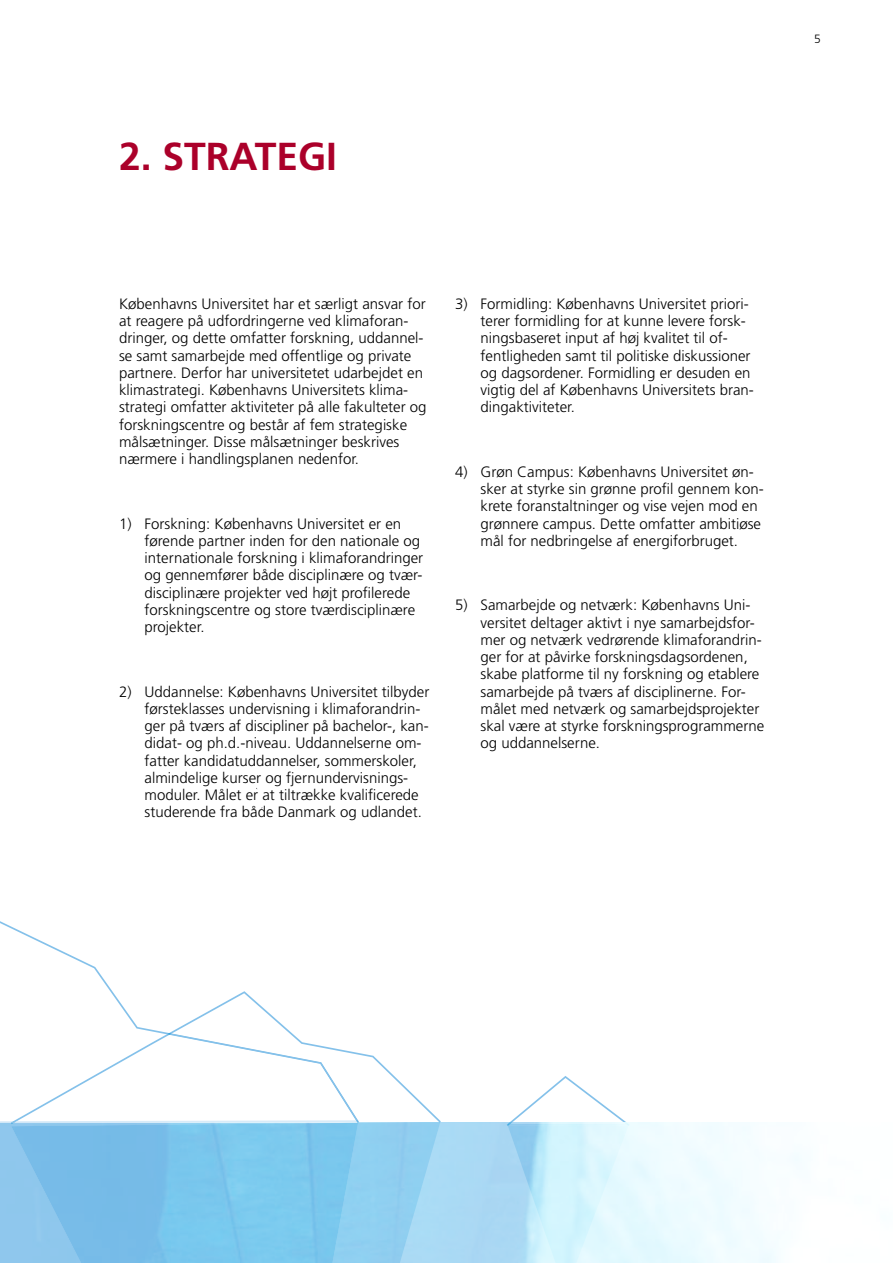
<style>
.page{position:relative;width:893px;height:1263px;background:#fff}
.page>*{position:absolute;margin:0;border:0;box-sizing:border-box;transform-origin:0 0}
.t1{font:700 39px "Frutiger";color:#ab002a}
.t2{font:300 15px/17.2px "Frutiger";color:#000}
.t3{font:300 12px "Frutiger";color:#000}
</style>
<div class="page">
<svg style="left:0;top:991px;width:441px;height:132px"></svg>
<svg style="left:507px;top:1076px;width:123px;height:47px"></svg>
<img style="left:0;top:1123px;width:802px;height:140px">
<h1 class="t1" style="left:119px;top:133px;width:219px">2. STRATEGI</h1>
<p class="t2" style="left:119px;top:295px;width:309px">Københavns Universitet har et særligt ansvar for at reagere på udfordringerne ved klimaforan&shy;dringer, og dette omfatter forskning, uddannel&shy;se samt samarbejde med offentlige og private partnere. Derfor har universitetet udarbejdet en klimastrategi. Københavns Universitets klima&shy;strategi omfatter aktiviteter på alle fakulteter og forskningscentre og består af fem strategiske målsætninger. Disse målsætninger beskrives nærmere i handlingsplanen nedenfor.</p>
<p class="t2" style="left:145px;top:515px;width:280px;text-indent:-26px">1) Forskning: Københavns Universitet er en førende partner inden for den nationale og internationale forskning i klimaforandringer og gennemfører både disciplinære og tvær&shy;disciplinære projekter ved højt profilerede forskningscentre og store tværdisciplinære projekter.</p>
<p class="t2" style="left:145px;top:683px;width:286px;text-indent:-26px">2) Uddannelse: Københavns Universitet tilbyder førsteklasses undervisning i klimaforandrin&shy;ger på tværs af discipliner på bachelor-, kan&shy;didat- og ph.d.-niveau. Uddannelserne om&shy;fatter kandidatuddannelser, sommerskoler, almindelige kurser og fjernundervisnings&shy;moduler. Målet er at tiltrække kvalificerede studerende fra både Danmark og udlandet.</p>
<p class="t2" style="left:480px;top:295px;width:275px;text-indent:-26px">3) Formidling: Københavns Universitet priori&shy;terer formidling for at kunne levere forsk&shy;ningsbaseret input af høj kvalitet til of&shy;fentligheden samt til politiske diskussioner og dagsordener. Formidling er desuden en vigtig del af Københavns Universitets bran&shy;dingaktiviteter.</p>
<p class="t2" style="left:480px;top:463px;width:285px;text-indent:-26px">4) Grøn Campus: Københavns Universitet øn&shy;sker at styrke sin grønne profil gennem kon&shy;krete foranstaltninger og vise vejen mod en grønnere campus. Dette omfatter ambitiøse mål for nedbringelse af energiforbruget.</p>
<p class="t2" style="left:480px;top:597px;width:285px;text-indent:-26px">5) Samarbejde og netværk: Københavns Uni&shy;versitet deltager aktivt i nye samarbejdsfor&shy;mer og netværk vedrørende klimaforandrin&shy;ger for at påvirke forskningsdagsordenen, skabe platforme til ny forskning og etablere samarbejde på tværs af disciplinerne. For&shy;målet med netværk og samarbejdsprojekter skal være at styrke forskningsprogrammerne og uddannelserne.</p>
<p class="t3" style="left:814px;top:32px;width:8px">5</p>
</div>
